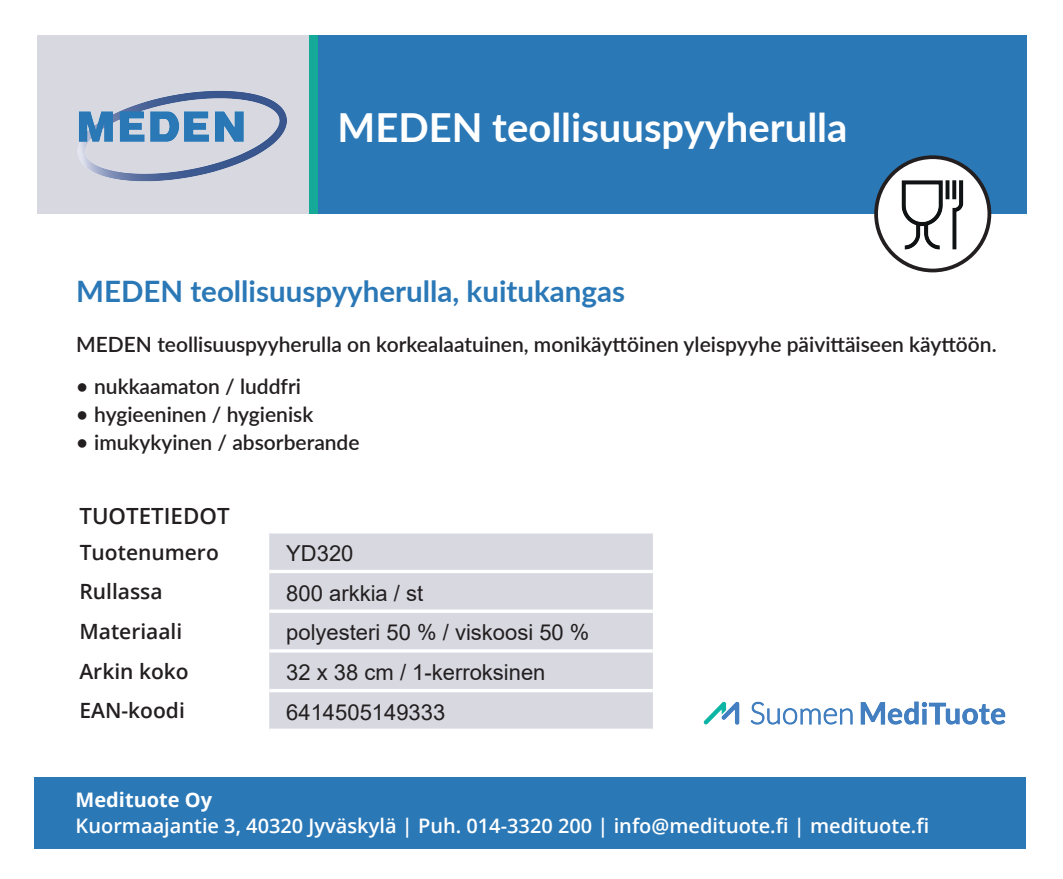
<style>
.page{position:relative;width:1063px;height:879px;background:#fff}
.page>*{position:absolute;margin:0;border:0;box-sizing:border-box;transform-origin:0 0}
.t1{font:700 40px "Lato";color:#fff}
.t2{font:700 29.5px "Lato";color:#2b78b7}
.t3{font:600 22.3px "Open Sans";color:#231f20}
.t4{font:22px "Arial";color:#231f20}
.t5{font:600 21px "Lato";color:#231f20}
.t6{font:600 21px "Open Sans";color:#231f20}
.t7{font:600 20px/26px "Open Sans";color:#fff}
.s1{font-weight:700}
</style>
<div class="page">
<div style="left:317px;top:36px;width:709px;height:178px;background:#2b78b7"></div>
<div style="left:35px;top:777px;width:991px;height:71px;background:#2b78b7"></div>
<div style="left:308px;top:36px;width:10px;height:178px;background:#15a998"></div>
<div style="left:37px;top:35px;width:271px;height:179px;background:#d7d8e0"></div>
<img style="left:77px;top:90px;width:210px;height:92px">
<div style="left:269px;top:533px;width:384px;height:195px;background:#d7d8e0"></div>
<svg style="left:269px;top:609px;width:384px;height:4px"></svg>
<hr style="left:269px;top:570px;width:384px;height:3px;background:#fff">
<svg style="left:269px;top:728px;width:384px;height:1px"></svg>
<hr style="left:269px;top:649px;width:384px;height:3px;background:#fff">
<hr style="left:269px;top:689px;width:384px;height:3px;background:#fff">
<div style="left:874px;top:155px;width:117px;height:117px;border:4px solid #231f20;border-radius:50%"></div>
<img style="left:880px;top:158px;width:106px;height:111px">
<img style="left:703px;top:701px;width:303px;height:24px">
<p class="t1" style="left:338px;top:98px;width:511px">MEDEN teollisuuspyyherulla</p>
<p class="t2" style="left:76px;top:269px;width:550px">MEDEN teollisuuspyyherulla, kuitukangas</p>
<p class="t5" style="left:76px;top:329px;width:922px">MEDEN teollisuuspyyherulla on korkealaatuinen, monikäyttöinen yleispyyhe päivittäiseen käyttöön.</p>
<p class="t5" style="left:76px;top:371px;width:226px">• nukkaamaton / luddfri</p>
<p class="t5" style="left:76px;top:399px;width:239px">• hygieeninen / hygienisk</p>
<p class="t5" style="left:76px;top:427px;width:285px">• imukykyinen / absorberande</p>
<p class="t3" style="left:79px;top:500px;width:152px">TUOTETIEDOT</p>
<p class="t6" style="left:80px;top:538px;width:141px">Tuotenumero</p>
<p class="t4" style="left:286px;top:538px;width:69px">YD320</p>
<p class="t6" style="left:79px;top:577px;width:85px">Rullassa</p>
<p class="t4" style="left:286px;top:578px;width:138px">800 arkkia / st</p>
<p class="t6" style="left:79px;top:617px;width:104px">Materiaali</p>
<p class="t4" style="left:286px;top:617px;width:305px">polyesteri 50 % / viskoosi 50 %</p>
<p class="t6" style="left:79px;top:657px;width:111px">Arkin koko</p>
<p class="t4" style="left:286px;top:657px;width:261px">32 x 38 cm / 1-kerroksinen</p>
<p class="t6" style="left:79px;top:696px;width:107px">EAN-koodi</p>
<p class="t4" style="left:286px;top:697px;width:161px">6414505149333</p>
<p class="t7" style="left:76px;top:786px;width:855px"><span class="s1">Medituote Oy<br></span>Kuormaajantie 3, 40320 Jyväskylä | Puh. 014-3320 200 | info@medituote.fi | medituote.fi</p>
</div>
